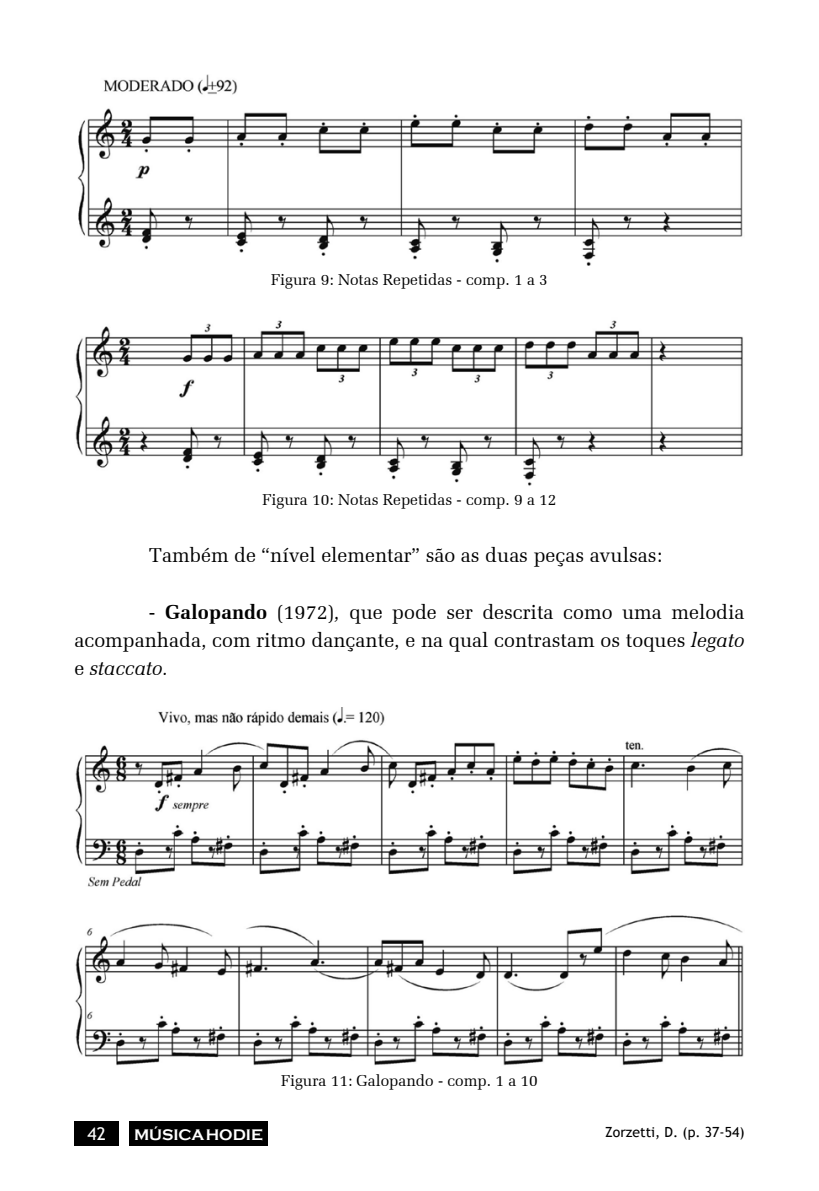
<style>
.page{position:relative;width:819px;height:1191px;background:#fff}
.page>*{position:absolute;margin:0;border:0;box-sizing:border-box;transform-origin:0 0}
.TEXTO{font:20.12px/28.3px "Zapf Elliptical 711 BT";color:#000;text-align:justify}
.t1{font:17.5px "Trebuchet MS";color:#fff}
.figura{font:15.75px "Zapf Elliptical 711 BT";color:#000}
.t2{font:700 15.75px "Copperplate Gothic";color:#fff}
.t3{font:14px "Trebuchet MS";color:#000}
.s1{font-weight:700}
.s2{font-style:italic}
</style>
<div class="page">
<div style="left:74px;top:1121px;width:45px;height:25px;background:#000"></div>
<div style="left:129px;top:1121px;width:139px;height:25px;background:#000"></div>
<img style="left:77px;top:74px;width:666px;height:192px">
<img style="left:75px;top:320px;width:668px;height:166px">
<img style="left:75px;top:708px;width:669px;height:358px">
<p class="figura" style="left:271px;top:270px;width:278px">Figura 9: Notas Repetidas - comp. 1 a 3</p>
<p class="figura" style="left:262px;top:490px;width:295px">Figura 10: Notas Repetidas - comp. 9 a 12</p>
<p class="TEXTO" style="left:149px;top:541px;width:515px">Também de “nível elementar” são as duas peças avulsas:</p>
<p class="TEXTO" style="left:74px;top:597px;width:671px;text-indent:74px">- <span class="s1">Galopando</span> (1972)<span class="s2">,</span> que pode ser descrita como uma melodia acompanhada, com ritmo dançante, e na qual contrastam os toques <span class="s2">legato </span>e <span class="s2">staccato.</span></p>
<p class="figura" style="left:281px;top:1071px;width:258px">Figura 11: Galopando - comp. 1 a 10</p>
<p class="t1" style="left:88px;top:1123px;width:20px">42</p>
<p class="t2" style="left:134px;top:1126px;width:130px">MÚSICA HODIE</p>
<p class="t3" style="left:605px;top:1123px;width:141px">Zorzetti, D. (p. 37-54)</p>
</div>
